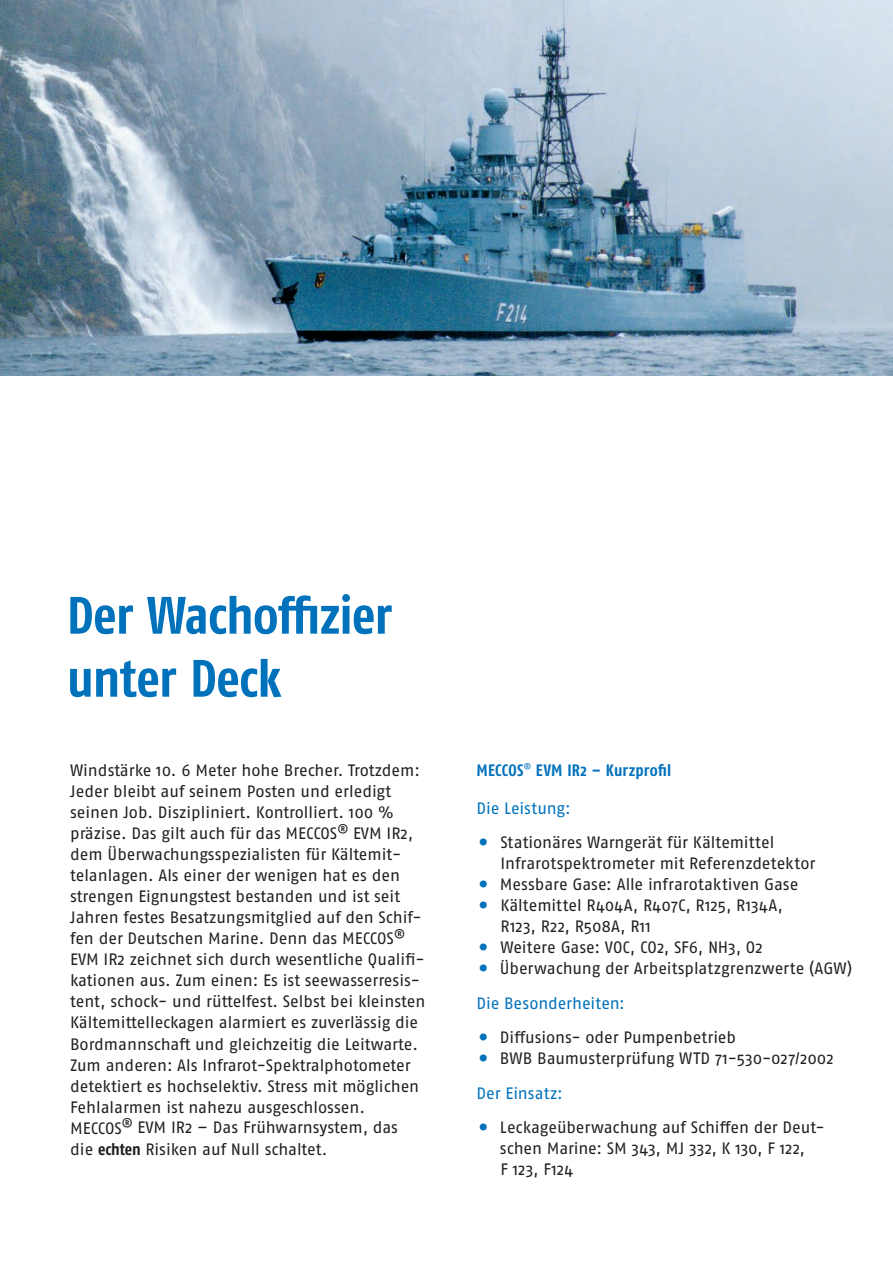
<style>
.page{position:relative;width:893px;height:1263px;background:#fff}
.page>*{position:absolute;margin:0;border:0;box-sizing:border-box;transform-origin:0 0}
.t1{font:700 condensed 52.5px "Fago OT";letter-spacing:-.015em;color:#0072bc}
.t2{font:16.5px/21px "Fago OT";letter-spacing:-.005em;color:#231f20}
.t3{font:16.5px "Fago OT";letter-spacing:-.005em;color:#0072bc}
.t4{font:700 condensed 16.5px "Fago OT";letter-spacing:.02em;color:#0072bc}
.t5{font:9px "Fago OT";color:#0072bc}
.s1{font-weight:700;font-stretch:condensed}
.s2{font-size:34.5px;color:#0072bc}
</style>
<div class="page">
<img style="left:0;top:0;width:893px;height:375px">
<p class="t1" style="left:67px;top:584px;width:326px">Der Wachoffizier</p>
<p class="t1" style="left:67px;top:647px;width:216px">unter Deck</p>
<p class="t2" style="left:70px;top:760px;width:351px">Windstärke 10. 6 Meter hohe Brecher. Trotzdem:</p>
<p class="t2" style="left:70px;top:781px;width:322px">Jeder bleibt auf seinem Posten und erledigt</p>
<p class="t2" style="left:70px;top:802px;width:357px">seinen Job. Diszipliniert. Kontrolliert. 100 % präzise. Das gilt auch für das MECCOS<sup>®</sup> EVM IR2, dem Überwachungsspezialisten für Kältemit&shy;telanlagen. Als einer der wenigen hat es den strengen Eignungstest bestanden und ist seit Jahren festes Besatzungsmitglied auf den Schif&shy;fen der Deutschen Marine. Denn das MECCOS<sup>® </sup>EVM IR2 zeichnet sich durch wesentliche Qualifi&shy;kationen aus. Zum einen: Es ist seewasserresis&shy;tent, schock- und rüttelfest. Selbst bei kleinsten Kältemittelleckagen alarmiert es zuverlässig die Bordmannschaft und gleichzeitig die Leitwarte.<br>Zum anderen: Als Infrarot-Spektralphotometer detektiert es hochselektiv. Stress mit möglichen Fehlalarmen ist nahezu ausgeschlossen.</p>
<p class="t2" style="left:70px;top:1117px;width:329px">MECCOS<sup>®</sup> EVM IR2 – Das Frühwarnsystem, das</p>
<p class="t2" style="left:70px;top:1138px;width:259px">die <span class="s1">echten</span> Risiken auf Null schaltet.</p>
<p class="t4" style="left:477px;top:761px;width:48px">MECCOS</p>
<p class="t5" style="left:524px;top:760px;width:9px">®</p>
<p class="t4" style="left:536px;top:761px;width:137px">EVM IR2 – Kurzprofil</p>
<p class="t3" style="left:477px;top:798px;width:96px">Die Leistung:</p>
<p class="t2" style="left:477px;top:832px;width:299px"><span class="s2">•</span> Stationäres Warngerät für Kältemittel</p>
<p class="t2" style="left:500px;top:853px;width:316px">Infrarotspektrometer mit Referenzdetektor</p>
<p class="t2" style="left:477px;top:874px;width:323px"><span class="s2">•</span> Messbare Gase: Alle infrarotaktiven Gase</p>
<p class="t2" style="left:477px;top:895px;width:308px"><span class="s2">•</span> Kältemittel R404A, R407C, R125, R134A,</p>
<p class="t2" style="left:500px;top:916px;width:152px">R123, R22, R508A, R11</p>
<p class="t2" style="left:477px;top:937px;width:288px"><span class="s2">•</span> Weitere Gase: VOC, CO2, SF6, NH3, O2</p>
<p class="t2" style="left:477px;top:958px;width:377px"><span class="s2">•</span> Überwachung der Arbeitsplatzgrenzwerte (AGW)</p>
<p class="t3" style="left:477px;top:993px;width:150px">Die Besonderheiten:</p>
<p class="t2" style="left:477px;top:1027px;width:261px"><span class="s2">•</span> Diffusions- oder Pumpenbetrieb</p>
<p class="t2" style="left:477px;top:1048px;width:359px"><span class="s2">•</span> BWB Baumusterprüfung WTD 71-530-027/2002</p>
<p class="t3" style="left:477px;top:1083px;width:88px">Der Einsatz:</p>
<p class="t2" style="left:477px;top:1117px;width:350px;text-align:center"><span class="s2">•</span> Leckageüberwachung auf Schiffen der Deut&shy;schen Marine: SM 343, MJ 332, K 130, F 122,</p>
<p class="t2" style="left:500px;top:1159px;width:74px">F 123, F124</p>
</div>
